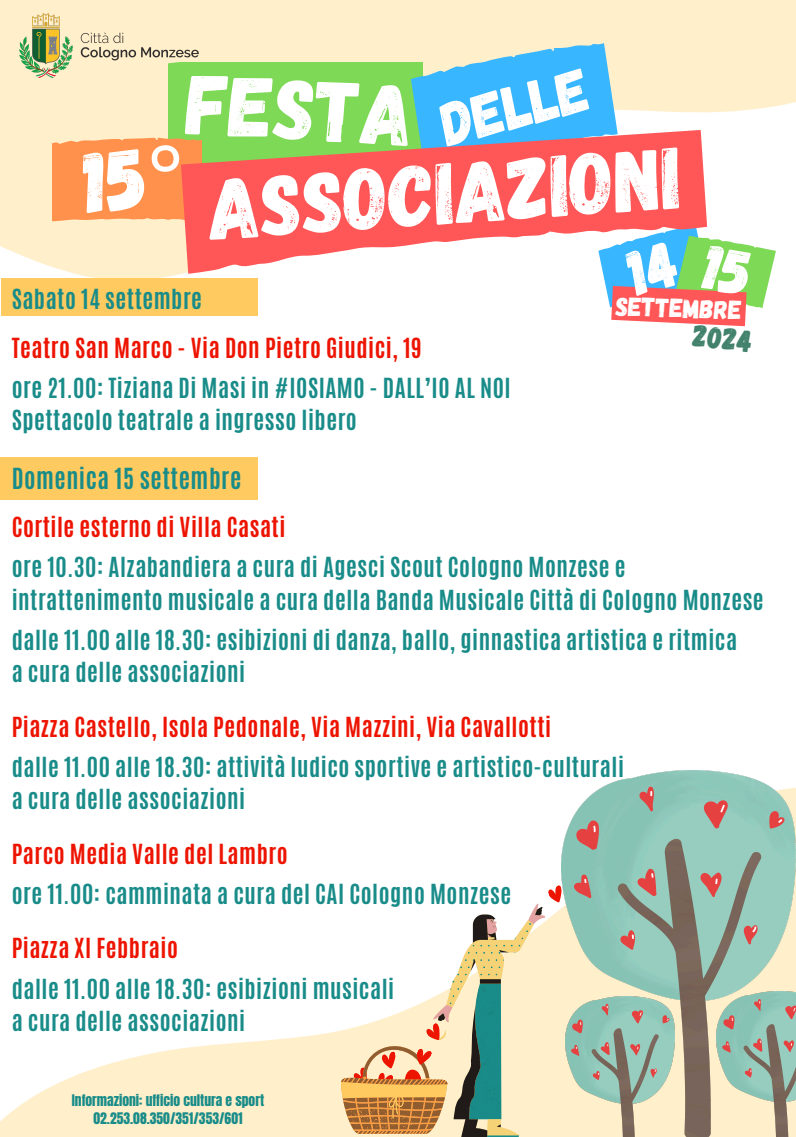
<style>
.page{position:relative;width:796px;height:1137px;background:#fff}
.page>*{position:absolute;margin:0;border:0;box-sizing:border-box;transform-origin:0 0}
.t1{font:87.04px "Gagalin";color:#fff}
.t2{font:86.44px "Gagalin";color:#fff}
.t3{font:61.36px "Gagalin";color:#fff}
.t4{font:30.64px "Gagalin";color:#42826c}
.t5{font:26.36px "Gagalin";color:#fff}
.t6{font:700 24.24px "Antonio";letter-spacing:.025em;color:#198c89}
.t7{font:700 23.12px/32.1px "Antonio";letter-spacing:.025em;color:#198c89}
.t8{font:700 23.12px "Antonio";letter-spacing:.025em;color:#ed1402}
.t9{font:13.6px "Anton";color:#198c89}
</style>
<div class="page">
<svg style="left:0;top:0;width:796px;height:327px;fill:#ffefcb"></svg>
<img style="left:20px;top:14px;width:178px;height:64px">
<svg style="left:0;top:853px;width:562px;height:283px"></svg>
<img style="left:562px;top:770px;width:234px;height:366px">
<div style="left:215px;top:1050px;width:233px;height:86px;background:#ffefcb"></div>
<svg style="left:341px;top:884px;width:225px;height:252px"></svg>
<img style="left:566px;top:996px;width:109px;height:140px">
<img style="left:716px;top:990px;width:80px;height:146px">
<div style="left:1px;top:278px;width:257px;height:37px;background:#ffcb60"></div>
<div style="left:0;top:457px;width:258px;height:42px;background:#ffcb60"></div>
<svg style="left:53px;top:32px;width:724px;height:294px"></svg>
<h1 class="t2" style="left:190px;top:47px;width:228px;rotate:3deg">FESTA</h1>
<p class="t3" style="left:433px;top:86px;width:152px;rotate:-14deg">DELLE</p>
<h2 class="t1" style="left:204px;top:153px;width:475px;rotate:-4deg">ASSOCIAZIONI</h2>
<p class="t7" style="left:12px;top:283px;width:192px">Sabato 14 settembre</p>
<p class="t8" style="left:12px;top:331px;width:412px">Teatro San Marco - Via Don Pietro Giudici, 19</p>
<p class="t7" style="left:12px;top:372px;width:500px">ore 21.00: Tiziana Di Masi in #IOSIAMO - DALL’IO AL NOI</p>
<h6 class="t7" style="left:12px;top:404px;width:347px">Spettacolo teatrale a ingresso libero</h6>
<p class="t6" style="left:12px;top:460px;width:231px">Domenica 15 settembre</p>
<p class="t8" style="left:12px;top:510px;width:275px">Cortile esterno di Villa Casati</p>
<p class="t7" style="left:12px;top:551px;width:753px">ore 10.30: Alzabandiera a cura di Agesci Scout Cologno Monzese e intrattenimento musicale a cura della Banda Musicale Città di Cologno Monzese</p>
<p class="t7" style="left:12px;top:624px;width:727px">dalle 11.00 alle 18.30: esibizioni di danza, ballo, ginnastica artistica e ritmica</p>
<p class="t7" style="left:12px;top:656px;width:235px">a cura delle associazioni</p>
<h4 class="t8" style="left:12px;top:710px;width:541px">Piazza Castello, Isola Pedonale, Via Mazzini, Via Cavallotti</h4>
<h5 class="t7" style="left:12px;top:751px;width:614px">dalle 11.00 alle 18.30: attività ludico sportive e artistico-culturali</h5>
<p class="t7" style="left:12px;top:783px;width:235px">a cura delle associazioni</p>
<p class="t8" style="left:12px;top:836px;width:277px">Parco Media Valle del Lambro</p>
<p class="t7" style="left:12px;top:878px;width:501px">ore 11.00: camminata a cura del CAI Cologno Monzese</p>
<p class="t8" style="left:12px;top:931px;width:168px">Piazza XI Febbraio</p>
<p class="t7" style="left:12px;top:972px;width:384px">dalle 11.00 alle 18.30: esibizioni musicali</p>
<p class="t7" style="left:12px;top:1004px;width:235px">a cura delle associazioni</p>
<p class="t5" style="left:616px;top:289px;width:128px;rotate:2deg">settembre</p>
<p class="t4" style="left:695px;top:315px;width:61px;rotate:6deg">2024</p>
<p class="t9" style="left:72px;top:1089px;width:194px">Informazioni: ufficio cultura e sport</p>
<p class="t9" style="left:93px;top:1108px;width:151px">02.253.08.350/351/353/601</p>
</div>
